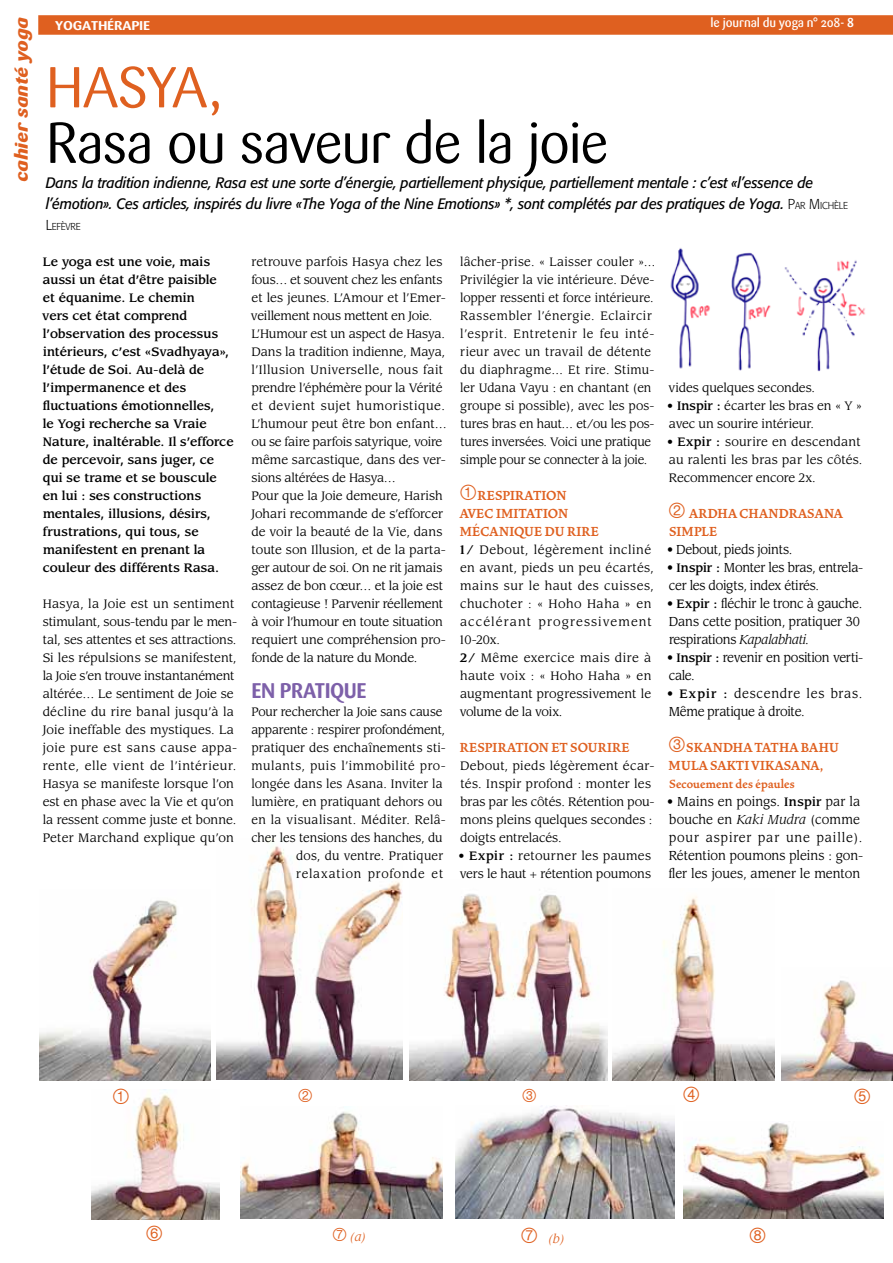
<style>
.page{position:relative;width:893px;height:1263px;background:#fff}
.page>*{position:absolute;margin:0;border:0;box-sizing:border-box;transform-origin:0 0}
.t1{font:57px "Sari";letter-spacing:-.035em;color:#000}
.t2{font:57px "Sari";letter-spacing:-.035em;color:#df6020}
.t3{font:21px "Sari Bold Caps";letter-spacing:-.025em;color:#7d60a9;scale:.95 1}
.t4{font:21px "Circle Frame";color:#df6020}
.t5{font:italic 800 18px "Sari";letter-spacing:-.01em;color:#df6020;scale:1.1 1}
.t6{font:18px "Circle Frame";color:#df6020}
.t7{font:700 16.5px/18px "Vendetta";letter-spacing:.04em;color:#df6020;scale:.95 1}
.t8{font:700 16.5px/18px "Vendetta";letter-spacing:.02em;color:#df6020;scale:.95 1}
.t9{font:700 16.5px "Vendetta";letter-spacing:.09em;color:#df6020;scale:.95 1}
.t10{font:italic 15px/21px "Formata";letter-spacing:-.01em;color:#000;scale:.95 1}
.t11{font:700 15px "Vendetta";letter-spacing:.01em;color:#df6020;scale:.95 1}
.t12{font:12.75px/18px "Leawood";letter-spacing:-.01em;color:#000;scale:.95 1}
.t13{font:12.75px/18px "Leawood";letter-spacing:-.03em;color:#000;scale:.95 1}
.t14{font:500 12.75px "Sari";letter-spacing:-.01em;color:#fff;scale:.96 1}
.t15{font:12.6px "Sari Bold Caps";letter-spacing:-.015em;color:#fff;scale:1.1 1}
.t16{font:12px/18px "Leawood";letter-spacing:.005em;color:#000}
.t17{font:500 12px/18px "Leawood";color:#000}
.t18{font:12px/18px "Leawood";letter-spacing:.03em;color:#000}
.t19{font:italic 12px "Leawood";color:#df6020}
.t20{font:300 10.05px "Formata";letter-spacing:-.015em;color:#000;scale:.95 1}
.s1{font-family:"Sari Bold Caps";font-weight:400}
.s2{font-weight:300;font-style:normal;font-size:14.25px}
.s3{font-weight:300;font-style:normal;font-size:10.05px}
.s4{font-size:14.25px}
.s5{font-family:"Circle Frame";font-weight:400;font-size:21px}
.s6{font-weight:500}
.s7{font-weight:500;font-size:12px}
.s8{font-style:italic}
.s9{font-family:"Circle Frame";font-style:normal;font-size:18px}
.s10{font-family:"Circle Frame";font-style:normal;font-size:21px}
</style>
<div class="page">
<img style="left:781px;top:980px;width:112px;height:100px">
<img style="left:92px;top:1089px;width:127px;height:131px">
<img style="left:40px;top:900px;width:170px;height:180px">
<img style="left:409px;top:894px;width:198px;height:186px">
<img style="left:217px;top:838px;width:185px;height:242px">
<div style="left:38px;top:15px;width:855px;height:20px;background:#df6020"></div>
<img style="left:241px;top:1107px;width:201px;height:112px">
<img style="left:455px;top:1106px;width:220px;height:113px">
<img style="left:684px;top:1122px;width:199px;height:97px">
<img style="left:613px;top:896px;width:161px;height:184px">
<img style="left:670px;top:248px;width:195px;height:123px">
<h3 class="t5" style="left:11px;top:182px;width:151px;rotate:-90deg">cahier santé yoga</h3>
<p class="t15" style="left:55px;top:19px;width:88px">YOGATHÉRAPIE</p>
<p class="t14" style="left:711px;top:15px;width:151px">le journal du yoga n° 208- <span class="s1">8</span></p>
<h1 class="t2" style="left:46px;top:54px;width:179px">Hasya,</h1>
<h1 class="t1" style="left:46px;top:110px;width:565px">Rasa ou saveur de la joie</h1>
<p class="t10" style="left:46px;top:173px;width:846px">Dans la tradition indienne, Rasa est une sorte d’énergie, partiellement physique, partiellement mentale : c’est «l’essence de l’émotion». Ces articles, inspirés du livre «The Yoga of the Nine Emotions» *, sont complétés par des pratiques de Yoga. <span class="s2">P</span><span class="s3">AR</span> <span class="s2">M</span><span class="s3">ICHÈLE</span></p>
<p class="t20" style="left:46px;top:221px;width:38px"><span class="s4">L</span>EFÈVRE</p>
<p class="t17" style="left:42px;top:253px;width:193px">Le yoga est une voie, mais aussi un état d’être paisible<br>et équanime. Le chemin<br>vers cet état comprend l’observation des processus intérieurs, c’est «Svadhyaya», l’étude de Soi. Au-delà de l’impermanence et des fluctuations émotionnelles,<br>le Yogi recherche sa Vraie<br>Nature, inaltérable. Il s’efforce de percevoir, sans juger, ce qui se trame et se bouscule en lui : ses constructions mentales, illusions, désirs, frustrations, qui tous, se manifestent en prenant la couleur des différents Rasa.</p>
<p class="t16" style="left:43px;top:595px;width:196px">Hasya, la Joie est un sentiment stimulant, sous-tendu par le men&shy;tal, ses attentes et ses attractions.<br>Si les répulsions se manifestent, la Joie s’en trouve instantanément altérée… Le sentiment de Joie se décline du rire banal jusqu’à la<br>Joie ineffable des mystiques. La joie pure est sans cause appa&shy;rente, elle vient de l’intérieur.<br>Hasya se manifeste lorsque l’on est en phase avec la Vie et qu’on la ressent comme juste et bonne.<br>Peter Marchand explique qu’on</p>
<p class="t16" style="left:251px;top:253px;width:197px">retrouve parfois Hasya chez les fous… et souvent chez les enfants et les jeunes. L’Amour et l’Emer&shy;veillement nous mettent en Joie.<br>L’Humour est un aspect de Hasya.<br>Dans la tradition indienne, Maya, l’Illusion Universelle, nous fait prendre l’éphémère pour la Vérité et devient sujet humoristique.<br>L’humour peut être bon enfant… ou se faire parfois satyrique, voire même sarcastique, dans des ver&shy;sions altérées de Hasya…<br>Pour que la Joie demeure, Harish<br>Johari recommande de s’efforcer de voir la beauté de la Vie, dans toute son Illusion, et de la parta&shy;ger autour de soi. On ne rit jamais assez de bon cœur… et la joie est contagieuse ! Parvenir réellement à voir l’humour en toute situation requiert une compréhension pro&shy;fonde de la nature du Monde.</p>
<h2 class="t3" style="left:252px;top:678px;width:120px">EN PRATIQUE</h2>
<p class="t16" style="left:251px;top:703px;width:196px;text-align:right">Pour rechercher la Joie sans cause apparente : respirer profondément, pratiquer des enchaînements sti&shy;mulants, puis l’immobilité pro&shy;longée dans les Asana. Inviter la lumière, en pratiquant dehors ou en la visualisant. Méditer. Relâ&shy;cher les tensions des hanches, du dos, du ventre. Pratiquer relaxation profonde et</p>
<p class="t16" style="left:460px;top:253px;width:197px">lâcher-prise. « Laisser couler »… Privilégier la vie intérieure. Déve&shy;lopper ressenti et force intérieure.<br>Rassembler l’énergie. Eclaircir l’esprit. Entretenir le feu inté&shy;rieur avec un travail de détente du diaphragme… Et rire. Stimu&shy;ler Udana Vayu : en chantant (en groupe si possible), avec les pos&shy;tures bras en haut… et/ou les pos&shy;tures inversées. Voici une pratique simple pour se connecter à la joie.</p>
<h3 class="t8" style="left:459px;top:487px;width:146px"><span class="s5">1</span>Respiration avec imitation mécanique du rire</h3>
<p class="t18" style="left:458px;top:541px;width:197px"><span class="s6">1/</span> Debout, légèrement incliné en avant, pieds un peu écartés, mains sur le haut des cuisses, chuchoter : « Hoho Haha » en accélérant progressivement<br>10-20x.<br><span class="s6">2/</span> Même exercice mais dire à haute voix : « Hoho Haha » en augmentant progressivement le volume de la voix.</p>
<h3 class="t9" style="left:460px;top:739px;width:178px">Respiration et sourire</h3>
<p class="t16" style="left:460px;top:757px;width:196px">Debout, pieds légèrement écar&shy;tés. Inspir profond : monter les bras par les côtés. Rétention pou&shy;mons pleins quelques secondes : doigts entrelacés.</p>
<p class="t16" style="left:458px;top:847px;width:194px">• <span class="s6">Expir :</span> retourner les paumes vers le haut + rétention poumons</p>
<p class="t16" style="left:668px;top:379px;width:148px">vides quelques secondes.</p>
<p class="t16" style="left:667px;top:397px;width:196px"><span class="s6">• Inspir :</span> écarter les bras en « Y » avec un sourire intérieur.</p>
<p class="t16" style="left:667px;top:433px;width:197px">• <span class="s6">Expir :</span> sourire en descendant au ralenti les bras par les côtés.<br>Recommencer encore 2x.</p>
<h3 class="t7" style="left:668px;top:505px;width:185px"><span class="s5">2</span> Ardha Chandrasana simple</h3>
<p class="t12" style="left:667px;top:541px;width:133px">• Debout, pieds joints.</p>
<p class="t12" style="left:667px;top:559px;width:208px">• <span class="s7">Inspir :</span> Monter les bras, entrela&shy;cer les doigts, index étirés.</p>
<p class="t12" style="left:667px;top:595px;width:207px">• <span class="s7">Expir :</span> fléchir le tronc à gauche.<br>Dans cette position, pratiquer 30 respirations <span class="s8">Kapalabhati</span>.</p>
<p class="t13" style="left:667px;top:649px;width:208px">• <span class="s7">Inspir :</span> revenir en position verti&shy;cale.</p>
<p class="t12" style="left:667px;top:685px;width:207px">• <span class="s7">Expir :</span> descendre les bras.<br>Même pratique à droite.</p>
<h3 class="t7" style="left:668px;top:739px;width:181px"><span class="s5">3</span>Skandha Tatha Bahu<br>Mula Sakti Vikasana,</h3>
<p class="t11" style="left:669px;top:777px;width:134px">Secouement des épaules</p>
<p class="t12" style="left:667px;top:793px;width:208px">• Mains en poings. <span class="s7">Inspir</span> par la bouche en <span class="s8">Kaki Mudra</span> (comme pour aspirer par une paille).<br>Rétention poumons pleins : gon&shy;fler les joues, amener le menton</p>
<h2 class="t4" style="left:112px;top:1085px;width:20px">1</h2>
<h2 class="t4" style="left:145px;top:1221px;width:20px">6</h2>
<h3 class="t6" style="left:298px;top:1086px;width:17px">2</h3>
<h3 class="t6" style="left:521px;top:1086px;width:17px">3</h3>
<h2 class="t4" style="left:682px;top:1082px;width:20px">4</h2>
<p class="t19" style="left:332px;top:1229px;width:35px"><span class="s9">7</span> (a)</p>
<p class="t19" style="left:520px;top:1232px;width:45px"><span class="s10">7</span> (b)</p>
<h2 class="t4" style="left:748px;top:1224px;width:20px">8</h2>
<h2 class="t4" style="left:853px;top:1085px;width:20px">5</h2>
</div>
